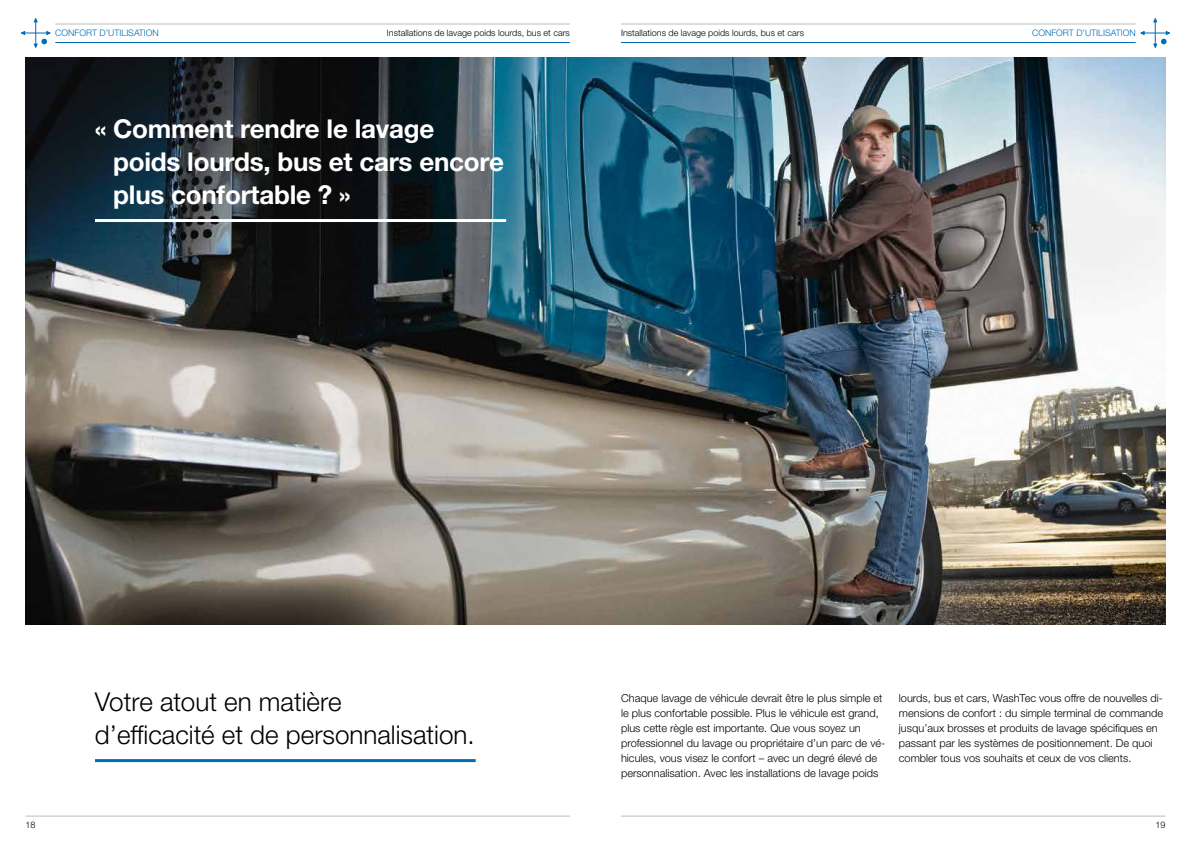
<style>
.page{position:relative;width:1191px;height:842px;background:#fff}
.page>*{position:absolute;margin:0;border:0;box-sizing:border-box;transform-origin:0 0}
.t1{font:700 26px/33px "Helvetica Neue LTW1 G";letter-spacing:-.01em;color:#fff}
.t2{font:300 26px/33px "Helvetica Neue LTW1 G";color:#000}
.t3{font:300 11px/15px "Helvetica Neue LTW1 G";color:#000}
.t4{font:300 9px "Helvetica Neue LTW1 G";color:#000}
.t5{font:300 9px "Helvetica Neue LTW1 G";color:#006eb7}
</style>
<div class="page">
<hr style="left:55px;top:42px;width:515px;height:1px;background:#006eb7">
<hr style="left:621px;top:42px;width:514px;height:1px;background:#006eb7">
<hr style="left:55px;top:24px;width:515px;height:1px;background:#bbbcbd">
<hr style="left:621px;top:24px;width:514px;height:1px;background:#bbbcbd">
<svg style="left:21px;top:18px;width:30px;height:30px"></svg>
<svg style="left:1140px;top:18px;width:30px;height:30px"></svg>
<hr style="left:621px;top:816px;width:544px;height:1px;background:#bbbcbd">
<hr style="left:26px;top:816px;width:544px;height:1px;background:#bbbcbd">
<img style="left:26px;top:57px;width:1139px;height:567px">
<hr style="left:95px;top:759px;width:381px;height:3px;background:#006eb7">
<hr style="left:95px;top:219px;width:411px;height:3px;background:#fff">
<p class="t5" style="left:55px;top:27px;width:105px">CONFORT D’UTILISATION</p>
<p class="t4" style="left:387px;top:27px;width:184px">Installations de lavage poids lourds, bus et cars</p>
<p class="t4" style="left:621px;top:27px;width:184px">Installations de lavage poids lourds, bus et cars</p>
<p class="t5" style="left:1032px;top:27px;width:105px">CONFORT D’UTILISATION</p>
<h1 class="t1" style="left:113px;top:112px;width:392px;text-indent:-18px">« Comment rendre le lavage poids lourds, bus et cars encore plus confortable ? »</h1>
<h1 class="t2" style="left:95px;top:685px;width:381px">Votre atout en matière<br>d’efficacité et de personnalisation.</h1>
<p class="t3" style="left:621px;top:691px;width:266px">Chaque lavage de véhicule devrait être le plus simple et le plus confortable possible. Plus le véhicule est grand, plus cette règle est importante. Que vous soyez un professionnel du lavage ou propriétaire d’un parc de vé&shy;hicules, vous visez le confort – avec un degré élevé de personnalisation. Avec les installations de lavage poids</p>
<p class="t3" style="left:899px;top:691px;width:266px">lourds, bus et cars, WashTec vous offre de nouvelles di&shy;mensions de confort : du simple terminal de commande jusqu’aux brosses et produits de lavage spécifiques en passant par les systèmes de positionnement. De quoi combler tous vos souhaits et ceux de vos clients.</p>
<p class="t4" style="left:26px;top:819px;width:12px">18</p>
<p class="t4" style="left:1155px;top:819px;width:12px">19</p>
</div>
